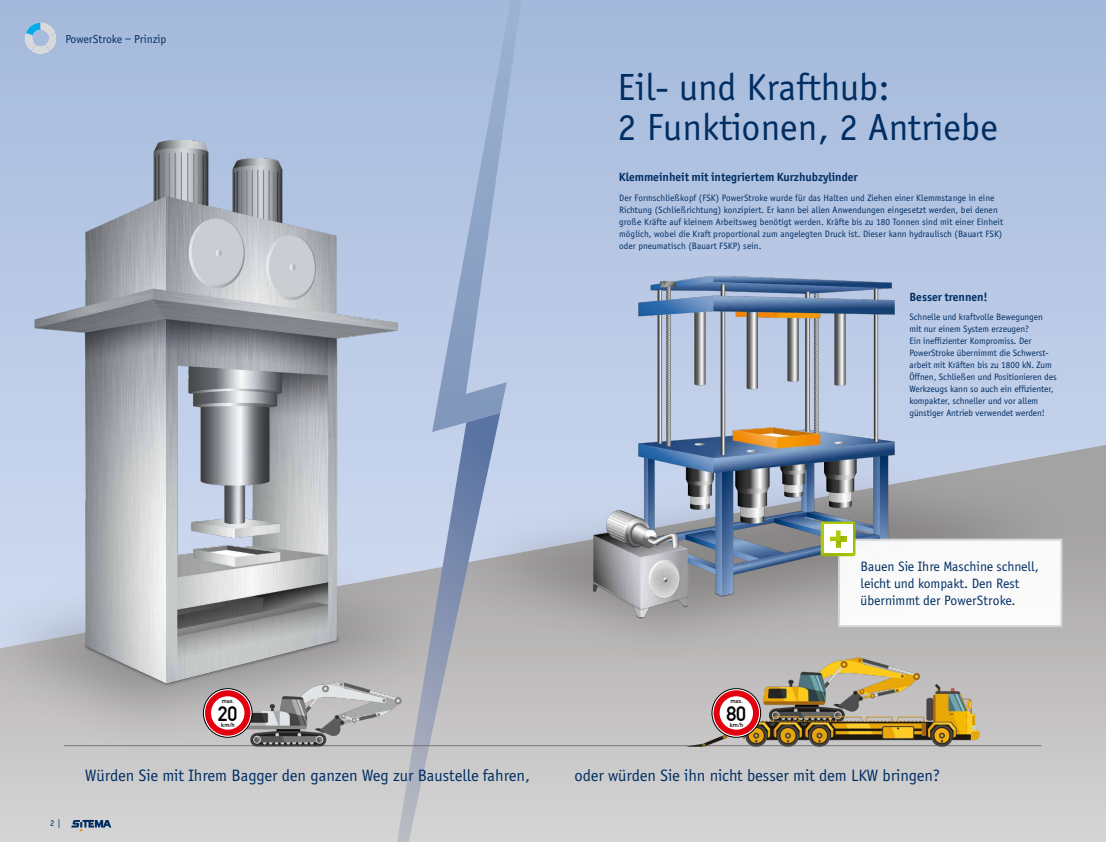
<style>
.page{position:relative;width:1106px;height:842px;background:#fff}
.page>*{position:absolute;margin:0;border:0;box-sizing:border-box;transform-origin:0 0}
.t1{font:39px/40px "Officina Sans";letter-spacing:.005em;color:#002e63}
.t2{font:700 20.5px "DIN Alternate";color:#000}
.t3{font:17px "Officina Sans";color:#002e63}
.t4{font:14px/17px "Officina Sans";color:#002e63}
.t5{font:700 12px "Officina Sans";color:#002e63}
.t6{font:12px "Officina Sans";color:#002e63}
.t7{font:9.5px/12px "Officina Sans";color:#002e63}
.t8{font:9px "Officina Sans";color:#002e63}
.t9{font:700 6px "DIN Alternate";color:#000}
</style>
<div class="page">
<div style="left:0;top:0;width:1106px;height:239px;background:#abbfde"></div>
<img style="left:0;top:130px;width:432px;height:712px">
<img style="left:397px;top:239px;width:709px;height:603px">
<svg style="left:24px;top:23px;width:32px;height:31px"></svg>
<svg style="left:71px;top:820px;width:56px;height:11px"></svg>
<svg style="left:432px;top:0;width:89px;height:432px;background:#a8bbda"></svg>
<svg style="left:397px;top:413px;width:103px;height:429px;background:#b2bbce"></svg>
<hr style="left:64px;top:745px;width:977px;height:1px;background:#767475">
<img style="left:678px;top:584px;width:375px;height:258px">
<div style="left:711px;top:688px;width:50px;height:49px;border:1px solid #000;border-radius:50%"></div>
<svg style="left:713px;top:690px;width:46px;height:46px"></svg>
<img style="left:233px;top:609px;width:291px;height:162px">
<div style="left:203px;top:688px;width:49px;height:49px;border:1px solid #000;border-radius:50%"></div>
<svg style="left:205px;top:690px;width:45px;height:46px"></svg>
<div style="left:838px;top:539px;width:224px;height:88px;background:#fff;border:2px solid #d9d9dc"></div>
<svg style="left:820px;top:522px;width:35px;height:34px"></svg>
<svg style="left:821px;top:522px;width:34px;height:34px"></svg>
<p class="t6" style="left:65px;top:32px;width:102px">PowerStroke – Prinzip</p>
<p class="t9" style="left:222px;top:697px;width:14px">max.</p>
<p class="t9" style="left:221px;top:720px;width:15px">km/h</p>
<h2 class="t2" style="left:218px;top:698px;width:21px">20</h2>
<h1 class="t1" style="left:617px;top:67px;width:382px">Eil- und Krafthub:<br>2 Funktionen, 2 Antriebe</h1>
<p class="t5" style="left:619px;top:170px;width:240px">Klemmeinheit mit integriertem Kurzhubzylinder</p>
<p class="t7" style="left:619px;top:192px;width:385px">Der Formschließkopf (FSK) PowerStroke wurde für das Halten und Ziehen einer Klemmstange in eine Richtung (Schließrichtung) konzipiert. Er kann bei allen Anwendungen eingesetzt werden, bei denen große Kräfte auf kleinem Arbeitsweg benötigt werden. Kräfte bis zu 180 Tonnen sind mit einer Einheit möglich, wobei die Kraft proportional zum angelegten Druck ist. Dieser kann hydraulisch (Bauart FSK) oder pneumatisch (Bauart FSKP) sein.</p>
<p class="t5" style="left:909px;top:289px;width:80px">Besser trennen!</p>
<p class="t7" style="left:909px;top:311px;width:149px">Schnelle und kraftvolle Bewegungen mit nur einem System erzeugen?<br>Ein ineffizienter Kompromiss. Der PowerStroke übernimmt die Schwerst&shy;arbeit mit Kräften bis zu 1800 kN. Zum Öffnen, Schließen und Positionieren des Werkzeugs kann so auch ein effizienter, kompakter, schneller und vor allem günstiger Antrieb verwendet werden!</p>
<p class="t9" style="left:730px;top:697px;width:14px">max.</p>
<p class="t9" style="left:730px;top:720px;width:15px">km/h</p>
<h2 class="t2" style="left:726px;top:698px;width:21px">80</h2>
<h3 class="t4" style="left:860px;top:558px;width:180px">Bauen Sie Ihre Maschine schnell, leicht und kompakt. Den Rest übernimmt der PowerStroke.</h3>
<p class="t8" style="left:50px;top:818px;width:13px">2 |</p>
<h3 class="t3" style="left:85px;top:765px;width:446px">Würden Sie mit Ihrem Bagger den ganzen Weg zur Baustelle fahren,</h3>
<h3 class="t3" style="left:574px;top:765px;width:367px">oder würden Sie ihn nicht besser mit dem LKW bringen?</h3>
</div>
